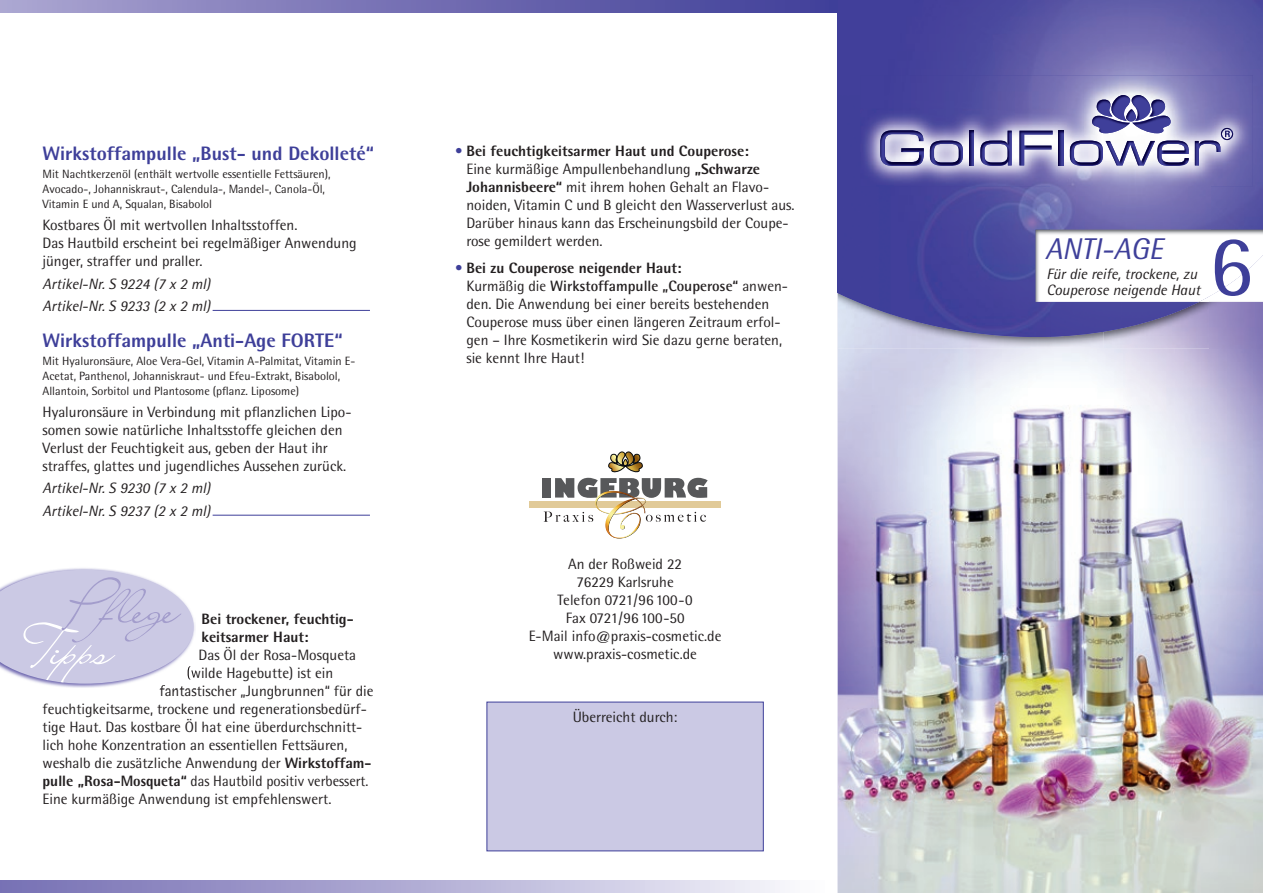
<style>
.page{position:relative;width:1263px;height:893px;background:#fff}
.page>*{position:absolute;margin:0;border:0;box-sizing:border-box;transform-origin:0 0}
.t1{font:86.25px "Rotis Semi Sans";color:#3e3f99}
.t2{font:51.6px "Lainie Day SH";color:#a39dcc}
.t3{font:51.6px "Lainie Day SH";letter-spacing:-.02em;color:#fff}
.t4{font:italic 30px "Rotis Semi Sans";color:#3e3f99}
.t5{font:800 19.5px "Rotis Semi Sans";color:#3e3f99}
.t6{font:15px/18px "Rotis Semi Sans";color:#231f20}
.t7{font:italic 15px/22.2px "Rotis Semi Sans";color:#231f20}
.t8{font:15px "Rotis Semi Sans";color:#231f20;scale:.96 1}
.t9{font:800 15px/18px "Rotis Semi Sans";color:#231f20}
.t10{font:12px/15px "Rotis Semi Sans";color:#231f20}
.s1{font-style:italic}
.s2{font-weight:800}
.s3{color:#3e3f99}
.s4{font-weight:700}
</style>
<div class="page">
<hr style="left:213px;top:310px;width:157px;height:1px;background:#3e3f99">
<hr style="left:213px;top:515px;width:157px;height:1px;background:#3e3f99">
<svg style="left:0;top:570px;width:194px;height:114px;background:#d1cfe7"></svg>
<img style="left:838px;top:353px;width:425px;height:540px">
<svg style="left:838px;top:302px;width:425px;height:51px;background:#bdbad8"></svg>
<img style="left:838px;top:0;width:425px;height:96px">
<div style="left:838px;top:96px;width:52px;height:218px;background:#403f99"></div>
<img style="left:1210px;top:96px;width:53px;height:134px">
<img style="left:890px;top:186px;width:160px;height:151px">
<img style="left:1050px;top:186px;width:160px;height:44px">
<img style="left:1050px;top:302px;width:149px;height:35px">
<img style="left:1035px;top:230px;width:228px;height:72px">
<div style="left:486px;top:702px;width:278px;height:149px;background:#cbc9e4;border:1px solid #3e3f99"></div>
<svg style="left:0;top:880px;width:780px;height:13px;background:#b0acd4"></svg>
<svg style="left:0;top:0;width:829px;height:13px;background:#7470b3"></svg>
<div style="left:829px;top:0;width:9px;height:13px;background:#3e3f99"></div>
<img style="left:860px;top:75px;width:393px;height:111px">
<img style="left:880px;top:130px;width:44px;height:36px">
<img style="left:930px;top:141px;width:33px;height:25px">
<img style="left:970px;top:131px;width:4px;height:34px">
<img style="left:980px;top:131px;width:32px;height:35px">
<img style="left:1019px;top:131px;width:34px;height:34px">
<img style="left:1059px;top:131px;width:4px;height:34px">
<img style="left:1070px;top:141px;width:33px;height:25px">
<img style="left:1105px;top:141px;width:50px;height:24px">
<img style="left:1157px;top:141px;width:32px;height:25px">
<img style="left:1195px;top:141px;width:25px;height:24px">
<svg style="left:1221px;top:128px;width:12px;height:12px"></svg>
<img style="left:1092px;top:116px;width:38px;height:17px">
<img style="left:1132px;top:116px;width:38px;height:17px">
<img style="left:1097px;top:100px;width:14px;height:17px">
<img style="left:1111px;top:95px;width:19px;height:26px">
<img style="left:1150px;top:100px;width:15px;height:17px">
<img style="left:1132px;top:95px;width:18px;height:26px">
<svg style="left:1126px;top:109px;width:10px;height:12px"></svg>
<div style="left:529px;top:501px;width:192px;height:7px;background:#e1ca98"></div>
<svg style="left:543px;top:452px;width:165px;height:87px"></svg>
<h3 class="t5" style="left:43px;top:141px;width:333px">Wirkstoffampulle „Bust- und Dekolleté“</h3>
<p class="t10" style="left:43px;top:166px;width:289px">Mit Nachtkerzenöl (enthält wertvolle essentielle Fettsäuren),<br>Avocado-, Johanniskraut-, Calendula-, Mandel-, Canola-Öl,<br>Vitamin E und A, Squalan, Bisabolol</p>
<p class="t6" style="left:43px;top:216px;width:316px">Kostbares Öl mit wertvollen Inhaltsstoffen.<br>Das Hautbild erscheint bei regelmäßiger Anwendung jünger, straffer und praller.</p>
<p class="t7" style="left:43px;top:272px;width:169px">Artikel-Nr. S 9224 (7 x 2 ml)<br>Artikel-Nr. S 9233 (2 x 2 ml)</p>
<h3 class="t5" style="left:43px;top:328px;width:302px">Wirkstoffampulle „Anti-Age FORTE“</h3>
<p class="t10" style="left:43px;top:353px;width:314px">Mit Hyaluronsäure, Aloe Vera-Gel, Vitamin A-Palmitat, Vitamin E-<br>Acetat, Panthenol, Johanniskraut- und Efeu-Extrakt, Bisabolol,<br>Allantoin, Sorbitol und Plantosome (pflanz. Liposome)</p>
<p class="t6" style="left:43px;top:403px;width:311px">Hyaluronsäure in Verbindung mit pflanzlichen Lipo&shy;somen sowie natürliche Inhaltsstoffe gleichen den Verlust der Feuchtigkeit aus, geben der Haut ihr straffes, glattes und jugendliches Aussehen zurück.</p>
<p class="t7" style="left:43px;top:477px;width:169px">Artikel-Nr. S 9230 (7 x 2 ml)<br>Artikel-Nr. S 9237 (2 x 2 ml)</p>
<h2 class="t2" style="left:67px;top:574px;width:129px"><span class="s1">P</span>flege</h2>
<p class="t9" style="left:202px;top:609px;width:154px">Bei trockener, feuchtig&shy;keitsarmer Haut:</p>
<p class="t6" style="left:199px;top:645px;width:159px">Das Öl der Rosa-Mosqueta</p>
<p class="t6" style="left:187px;top:663px;width:148px">(wilde Hagebutte) ist ein</p>
<p class="t6" style="left:160px;top:681px;width:216px">fantastischer „Jungbrunnen“ für die</p>
<p class="t6" style="left:43px;top:699px;width:326px">feuchtigkeitsarme, trockene und regenerationsbedürf-</p>
<p class="t6" style="left:43px;top:717px;width:321px">tige Haut. Das kostbare Öl hat eine überdurchschnitt-</p>
<p class="t6" style="left:43px;top:735px;width:306px">lich hohe Konzentration an essentiellen Fettsäuren,</p>
<p class="t6" style="left:43px;top:753px;width:330px">weshalb die zusätzliche Anwendung der <span class="s2">Wirkstoffam-</span></p>
<p class="t8" style="left:43px;top:772px;width:341px"><span class="s2">pulle „Rosa-Mosqueta“</span> das Hautbild positiv verbessert.</p>
<p class="t6" style="left:43px;top:789px;width:290px">Eine kurmäßige Anwendung ist empfehlenswert.</p>
<h2 class="t3" style="left:19px;top:615px;width:96px">Tipps</h2>
<p class="t6" style="left:466px;top:142px;width:330px;text-indent:-11px"><span class="s3">•</span> <span class="s2">Bei feuchtigkeitsarmer Haut und Couperose:<br></span>Eine kurmäßige Ampullenbehandlung <span class="s2">„Schwarze Johannisbeere“</span> mit ihrem hohen Gehalt an Flavo&shy;noiden, Vitamin C und B gleicht den Wasserverlust aus.<br>Darüber hinaus kann das Erscheinungsbild der Coupe&shy;rose gemildert werden.</p>
<p class="t6" style="left:466px;top:259px;width:323px;text-indent:-11px"><span class="s3">•</span> <span class="s2">Bei zu Couperose neigender Haut:<br></span>Kurmäßig die <span class="s4">Wirkstoffampulle „Couperose“</span> anwen&shy;den. Die Anwendung bei einer bereits bestehenden Couperose muss über einen längeren Zeitraum erfol&shy;gen – Ihre Kosmetikerin wird Sie dazu gerne beraten, sie kennt Ihre Haut!</p>
<p class="t6" style="left:529px;top:554px;width:194px;text-align:center">An der Roßweid 22<br>76229 Karlsruhe<br>Telefon 0721/96 100-0<br>Fax 0721/96 100-50<br>E-Mail info@praxis-cosmetic.de www.praxis-cosmetic.de</p>
<p class="t6" style="left:573px;top:708px;width:106px">Überreicht durch:</p>
<h3 class="t4" style="left:1045px;top:231px;width:119px">ANTI-AGE</h3>
<p class="t7" style="left:1046px;top:265px;width:156px;line-height:16.5px">Für die reife, trockene, zu<br>Couperose neigende Haut</p>
<h1 class="t1" style="left:1209px;top:215px;width:45px">6</h1>
</div>
